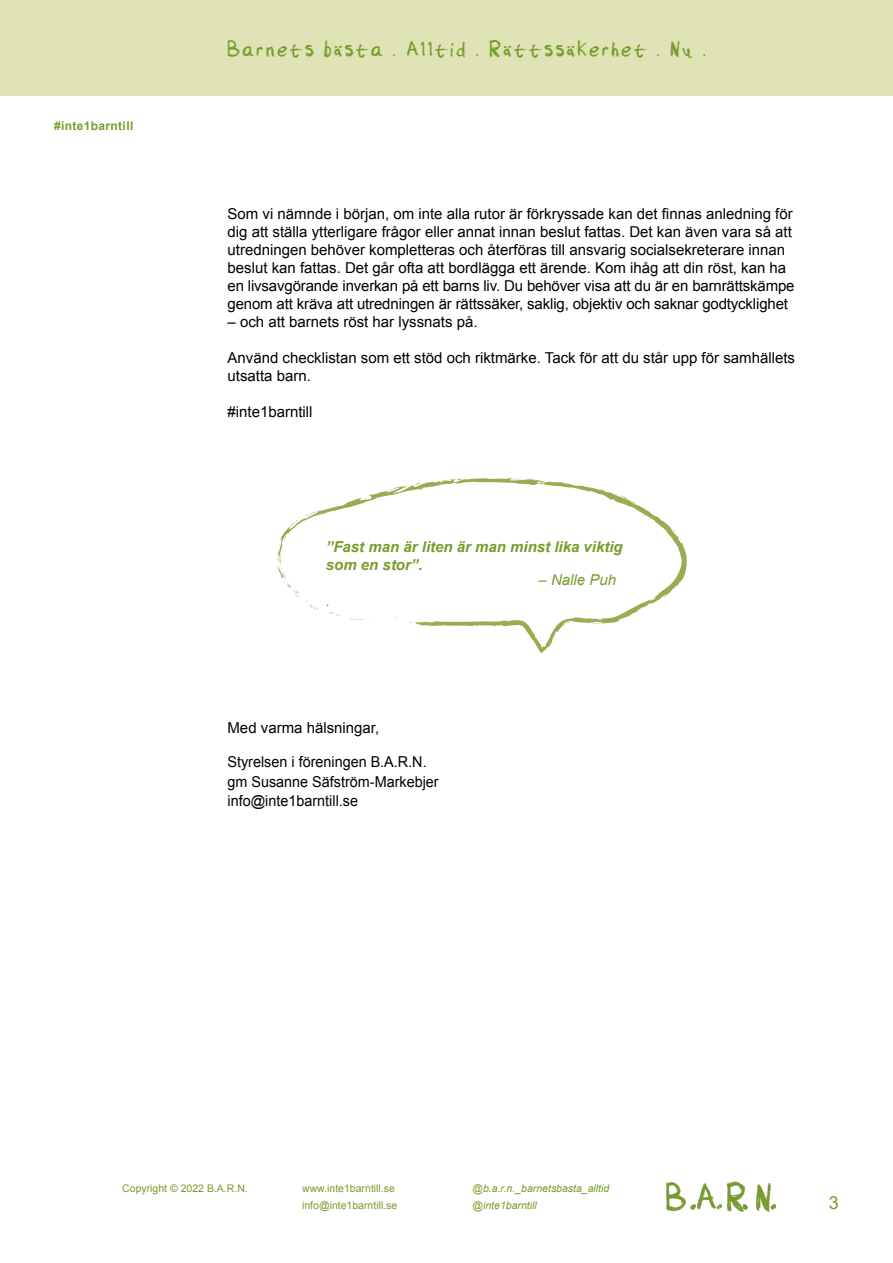
<style>
.page{position:relative;width:893px;height:1263px;background:#fff}
.page>*{position:absolute;margin:0;border:0;box-sizing:border-box;transform-origin:0 0}
.t1{font:21px "Sketchy";letter-spacing:.12em;color:#789c2c}
.t2{font:18px "Arial";color:#789c2c}
.t3{font:15px/18px "Arial";color:#000}
.t4{font:15px/19.5px "Arial";color:#000;scale:.96 1}
.t5{font:italic 700 15px/18px "Arial";color:#789c2c}
.t6{font:italic 15px "Arial";color:#789c2c}
.t7{font:700 12px "Arial";letter-spacing:.03em;color:#789c2c}
.t8{font:10.5px/16.5px "Arial";color:#789c2c}
.t9{font:italic 10.5px/16.5px "Arial";color:#789c2c}
</style>
<div class="page">
<img style="left:667px;top:1181px;width:108px;height:30px">
<div style="left:0;top:0;width:893px;height:96px;background:#dfe3b5"></div>
<svg style="left:283px;top:478px;width:404px;height:175px"></svg>
<svg style="left:539px;top:481px;width:8px;height:2px"></svg>
<svg style="left:277px;top:535px;width:43px;height:75px"></svg>
<svg style="left:295px;top:512px;width:31px;height:9px"></svg>
<svg style="left:359px;top:497px;width:7px;height:2px"></svg>
<svg style="left:413px;top:483px;width:9px;height:7px"></svg>
<svg style="left:409px;top:621px;width:9px;height:2px"></svg>
<svg style="left:650px;top:512px;width:4px;height:3px"></svg>
<svg style="left:678px;top:535px;width:3px;height:5px"></svg>
<p class="t7" style="left:54px;top:118px;width:81px">#inte1barntill</p>
<h1 class="t1" style="left:227px;top:39px;width:480px">Barnets bästa . Alltid . Rättssäkerhet . Nu .</h1>
<p class="t3" style="left:227px;top:205px;width:569px">Som vi nämnde i början, om inte alla rutor är förkryssade kan det finnas anledning för dig att ställa ytterligare frågor eller annat innan beslut fattas. Det kan även vara så att utredningen behöver kompletteras och återföras till ansvarig socialsekreterare innan beslut kan fattas. Det går ofta att bordlägga ett ärende. Kom ihåg att din röst, kan ha en livsavgörande inverkan på ett barns liv. Du behöver visa att du är en barnrättskämpe genom att kräva att utredningen är rättssäker, saklig, objektiv och saknar godtycklighet</p>
<p class="t3" style="left:227px;top:313px;width:252px">– och att barnets röst har lyssnats på.</p>
<p class="t3" style="left:227px;top:349px;width:569px">Använd checklistan som ett stöd och riktmärke. Tack för att du står upp för samhällets utsatta barn.</p>
<p class="t3" style="left:227px;top:403px;width:87px">#inte1barntill</p>
<p class="t5" style="left:326px;top:538px;width:298px">”Fast man är liten är man minst lika viktig som en stor”.</p>
<p class="t6" style="left:539px;top:570px;width:79px">– Nalle Puh</p>
<p class="t6" style="left:326px;top:591px;width:6px">.</p>
<p class="t3" style="left:227px;top:719px;width:153px">Med varma hälsningar,</p>
<p class="t4" style="left:227px;top:752px;width:221px">Styrelsen i föreningen B.A.R.N. gm Susanne Säfström-Markebjer info@inte1barntill.se</p>
<p class="t8" style="left:122px;top:1180px;width:127px">Copyright © 2022 B.A.R.N.</p>
<p class="t9" style="left:472px;top:1180px;width:138px">@b.a.r.n._barnetsbasta_alltid @inte1barntill</p>
<p class="t8" style="left:302px;top:1180px;width:97px">www.inte1barntill.se info@inte1barntill.se</p>
<p class="t2" style="left:829px;top:1191px;width:12px">3</p>
</div>
